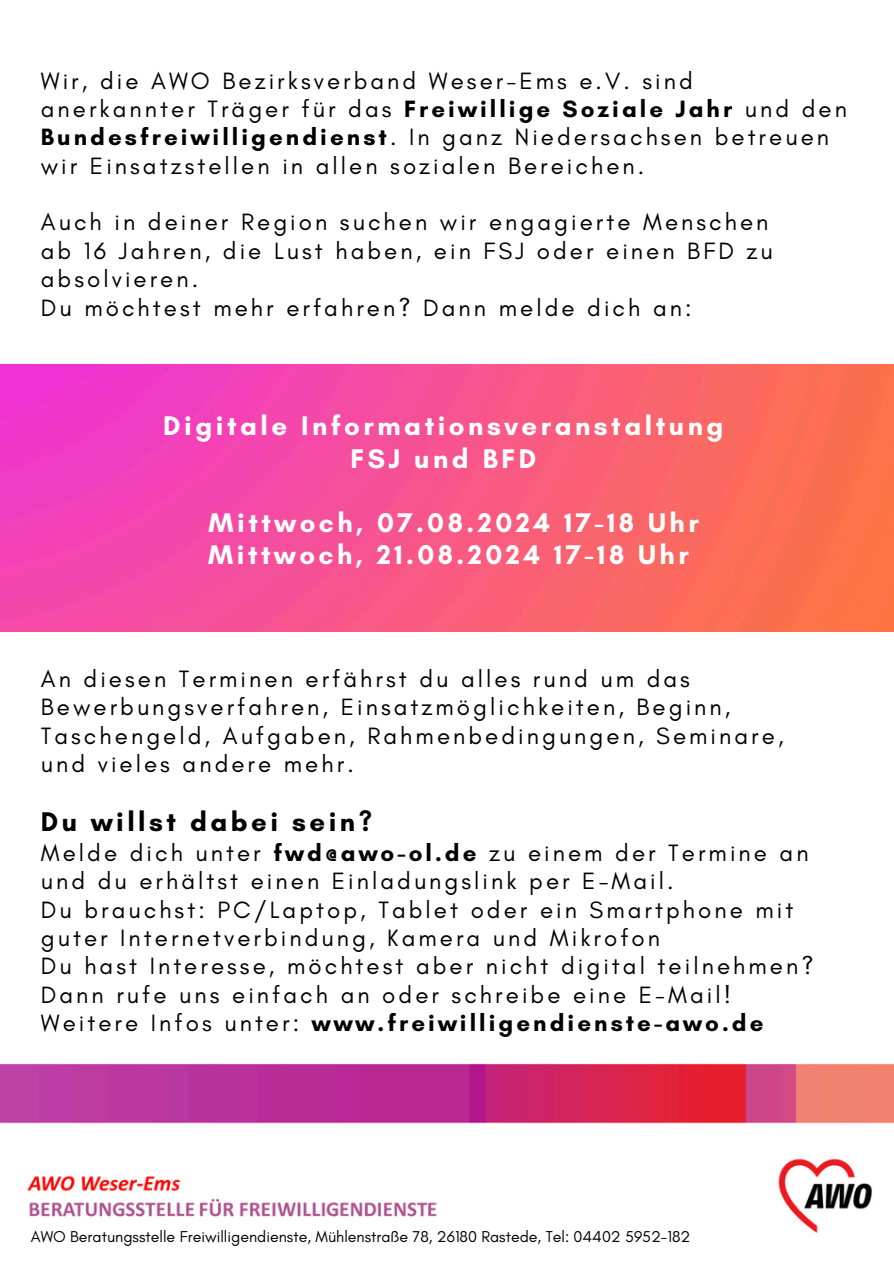
<style>
.page{position:relative;width:894px;height:1264px;background:#fff}
.page>*{position:absolute;margin:0;border:0;box-sizing:border-box;transform-origin:0 0}
.t1{font:700 27.45px/32.2px "Glacial Indifference";letter-spacing:.125em;color:#fff;text-align:center}
.t2{font:700 27.45px "Glacial Indifference";letter-spacing:.125em;color:#000}
.t3{font:24px/28.3px "Glacial Indifference";letter-spacing:.125em;color:#000}
.t4{font:700 24px "Glacial Indifference";letter-spacing:.125em;color:#000}
.t5{font:16.05px "Glacial Indifference";color:#000}
.s1{font-weight:700}
</style>
<div class="page">
<img style="left:0;top:364px;width:893px;height:869px">
<img style="left:0;top:365px;width:893px;height:266px">
<h1 class="t3" style="left:41px;top:66px;width:807px">Wir, die AWO Bezirksverband Weser-Ems e.V. sind anerkannter Träger für das <span class="s1">Freiwillige Soziale Jahr</span> und den <span class="s1">Bundesfreiwilligendienst</span>. In ganz Niedersachsen betreuen wir Einsatzstellen in allen sozialen Bereichen.</h1>
<h1 class="t3" style="left:41px;top:208px;width:733px">Auch in deiner Region suchen wir engagierte Menschen ab 16 Jahren, die Lust haben, ein FSJ oder einen BFD zu absolvieren.<br>Du möchtest mehr erfahren? Dann melde dich an:</h1>
<h2 class="t1" style="left:163px;top:409px;width:561px">Digitale Informationsveranstaltung<br>FSJ und BFD</h2>
<h2 class="t1" style="left:208px;top:506px;width:492px;text-align:left">Mittwoch, 07.08.2024 17-18 Uhr<br>Mittwoch, 21.08.2024 17-18 Uhr</h2>
<p class="t3" style="left:41px;top:664px;width:744px">An diesen Terminen erfährst du alles rund um das Bewerbungsverfahren, Einsatzmöglichkeiten, Beginn, Taschengeld, Aufgaben, Rahmenbedingungen, Seminare, und vieles andere mehr.</p>
<p class="t2" style="left:41px;top:805px;width:332px">Du willst dabei sein?</p>
<p class="t3" style="left:41px;top:838px;width:774px">Melde dich unter <span class="s1">fwd@awo-ol.de</span> zu einem der Termine an und du erhältst einen Einladungslink per E-Mail.<br>Du brauchst: PC/Laptop, Tablet oder ein Smartphone mit guter Internetverbindung, Kamera und Mikrofon<br>Du hast Interesse, möchtest aber nicht digital teilnehmen?<br>Dann rufe uns einfach an oder schreibe eine E-Mail!<br>Weitere Infos unter:</p>
<p class="t4" style="left:311px;top:1008px;width:453px">www.freiwilligendienste-awo.de</p>
<p class="t5" style="left:31px;top:1226px;width:661px">AWO Beratungsstelle Freiwilligendienste, Mühlenstraße 78, 26180 Rastede, Tel: 04402 5952-182</p>
</div>
